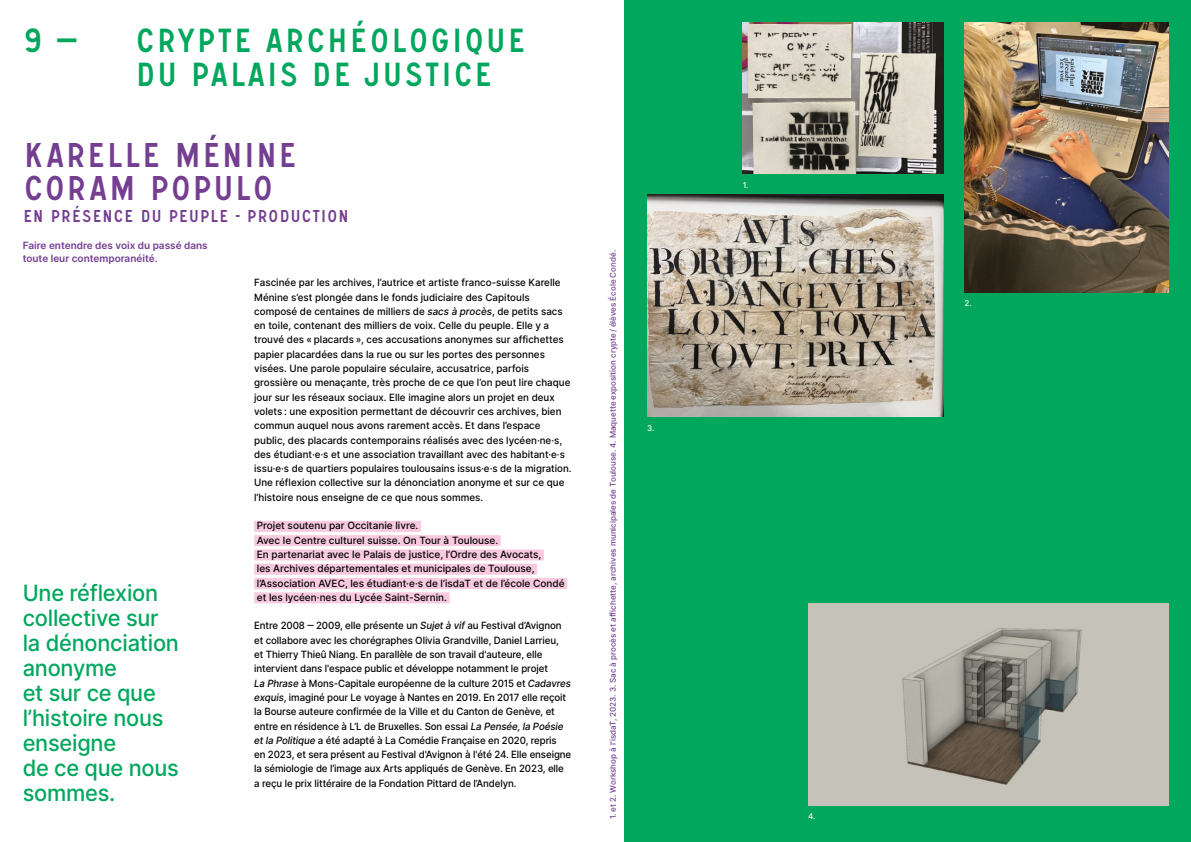
<style>
.page{position:relative;width:1191px;height:842px;background:#fff}
.page>*{position:absolute;margin:0;border:0;box-sizing:border-box;transform-origin:0 0}
.t1{font:36px/33px "Signal No 2 D";letter-spacing:-.01em;color:#743e91}
.t2{font:35px/34px "Signal No 2 D";color:#00a75d}
.t3{font:500 22.5px/25px "Inter";letter-spacing:-.01em;color:#00a75d}
.t4{font:18px "Signal No 2 D";letter-spacing:-.005em;color:#743e91}
.t5{font:500 10px/14.3px "Inter";color:#000}
.t6{font:600 10px/13px "Inter";color:#743e91}
.t7{font:500 8px "Inter";color:#743e91}
.t8{font:500 8px "Inter";color:#fff}
.s1{font-style:italic}
</style>
<div class="page">
<div style="left:624px;top:0;width:567px;height:842px;background:#00a75d"></div>
<div style="left:254px;top:521px;width:167px;height:11px;background:#f8c9df"></div>
<div style="left:254px;top:535px;width:247px;height:11px;background:#f8c9df"></div>
<div style="left:254px;top:549px;width:290px;height:11px;background:#f8c9df"></div>
<div style="left:254px;top:564px;width:283px;height:11px;background:#f8c9df"></div>
<div style="left:254px;top:578px;width:313px;height:11px;background:#f8c9df"></div>
<div style="left:254px;top:592px;width:195px;height:11px;background:#f8c9df"></div>
<img style="left:742px;top:23px;width:201px;height:150px">
<img style="left:964px;top:23px;width:204px;height:269px">
<img style="left:647px;top:194px;width:296px;height:223px">
<img style="left:808px;top:603px;width:360px;height:202px">
<h2 class="t2" style="left:23px;top:23px;width:57px">9 —</h2>
<h2 class="t2" style="left:135px;top:23px;width:393px">CRYPTE ARCHÉOLOGIQUE<br>DU PALAIS DE JUSTICE</h2>
<h1 class="t1" style="left:23px;top:139px;width:277px">KARELLE MÉNINE<br>CORAM POPULO</h1>
<h3 class="t4" style="left:23px;top:206px;width:328px">EN PRÉSENCE DU PEUPLE - PRODUCTION</h3>
<p class="t6" style="left:23px;top:239px;width:187px">Faire entendre des voix du passé dans toute leur contemporanéité.</p>
<p class="t7" style="left:607px;top:819px;width:571px;rotate:-90deg">1. et 2. Workshop à l'isdaT, 2023. 3. Sac à procès et affichette, archives municipales de Toulouse. 4. Maquette exposition crypte / élèves École Condé.</p>
<p class="t5" style="left:254px;top:275px;width:319px">Fascinée par les archives, l’autrice et artiste franco-suisse Karelle Ménine s’est plongée dans le fonds judiciaire des Capitouls composé de centaines de milliers de <span class="s1">sacs à procès</span>, de petits sacs en toile, contenant des milliers de voix. Celle du peuple. Elle y a trouvé des « placards », ces accusations anonymes sur affichettes papier placardées dans la rue ou sur les portes des personnes visées. Une parole populaire séculaire, accusatrice, parfois grossière ou menaçante, très proche de ce que l’on peut lire chaque jour sur les réseaux sociaux. Elle imagine alors un projet en deux volets : une exposition permettant de découvrir ces archives, bien commun auquel nous avons rarement accès. Et dans l’espace public, des placards contemporains réalisés avec des lycéen·ne·s, des étudiant·e·s et une association travaillant avec des habitant·e·s issu·e·s de quartiers populaires toulousains issus·e·s de la migration.<br>Une réflexion collective sur la dénonciation anonyme et sur ce que l’histoire nous enseigne de ce que nous sommes.</p>
<p class="t5" style="left:257px;top:518px;width:309px">Projet soutenu par Occitanie livre.<br>Avec le Centre culturel suisse. On Tour à Toulouse.<br>En partenariat avec le Palais de justice, l’Ordre des Avocats,<br>les Archives départementales et municipales de Toulouse, l’Association AVEC, les étudiant·e·s de l’isdaT et de l’école Condé et les lycéen·nes du Lycée Saint-Sernin.</p>
<p class="t5" style="left:254px;top:618px;width:318px">Entre 2008 ‒ 2009, elle présente un <span class="s1">Sujet à vif</span> au Festival d’Avignon et collabore avec les chorégraphes Olivia Grandville, Daniel Larrieu,<br>et Thierry Thieû Niang. En parallèle de son travail d'auteure, elle intervient dans l'espace public et développe notamment le projet<br><span class="s1">La Phrase</span> à Mons-Capitale européenne de la culture 2015 et <span class="s1">Cadavres exquis</span>, imaginé pour Le voyage à Nantes en 2019. En 2017 elle reçoit la Bourse auteure confirmée de la Ville et du Canton de Genève, et entre en résidence à L’L de Bruxelles. Son essai <span class="s1">La Pensée, la Poésie et la Politique</span> a été adapté à La Comédie Française en 2020, repris<br>en 2023, et sera présent au Festival d'Avignon à l'été 24. Elle enseigne la sémiologie de l’image aux Arts appliqués de Genève. En 2023, elle a reçu le prix littéraire de la Fondation Pittard de l’Andelyn.</p>
<h3 class="t3" style="left:23px;top:580px;width:158px">Une réflexion collective sur la dénonciation anonyme<br>et sur ce que l’histoire nous enseigne<br>de ce que nous sommes.</h3>
<p class="t8" style="left:647px;top:422px;width:9px">3.</p>
<p class="t8" style="left:742px;top:179px;width:7px">1.</p>
<p class="t8" style="left:808px;top:810px;width:9px">4.</p>
<p class="t8" style="left:964px;top:298px;width:9px">2.</p>
</div>
